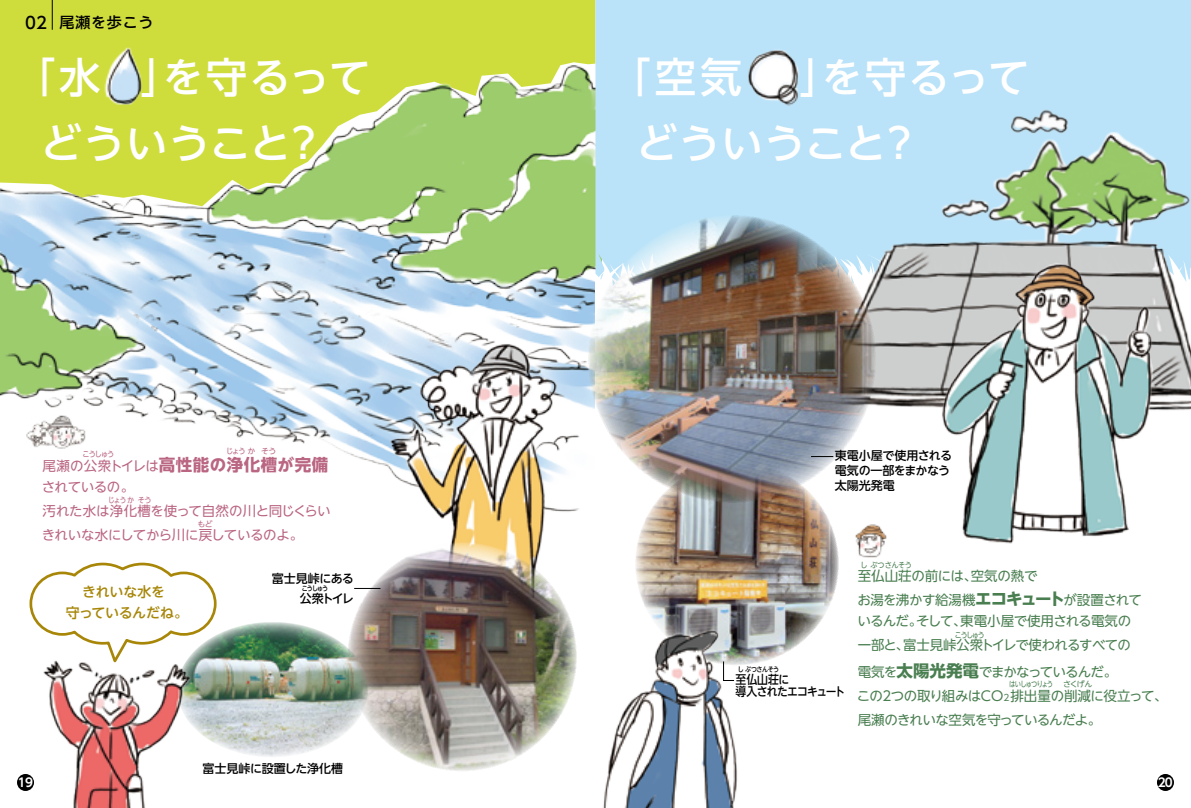
<style>
.page{position:relative;width:1191px;height:808px;background:#fff}
.page>*{position:absolute;margin:0;border:0;box-sizing:border-box;transform-origin:0 0}
.t1{font:500 41.4px/65.7px "UD Shin Go NT Pro";letter-spacing:.02em;color:#fff}
.t2{font:700 16.5px "UD Shin Go NT Pro";letter-spacing:.03em;color:#ba6582}
.t3{font:500 15px "UD Shin Go NT Pro";letter-spacing:.05em;color:#000}
.t4{font:500 13.95px/20.4px "UD Shin Go NT Pro";letter-spacing:-.025em;color:#a78608;text-align:center}
.t5{font:13.5px/24.2px "UD Shin Go NT Pro";letter-spacing:-.06em;color:#497e50}
.t6{font:13.5px/24px "UD Shin Go NT Pro";letter-spacing:-.03em;color:#ba6582}
.t7{font:13.5px/24px "UD Shin Go NT Pro";letter-spacing:-.04em;color:#497e50}
.t8{font:13.5px/23.7px "UD Shin Go NT Pro";letter-spacing:-.015em;color:#497e50}
.t9{font:500 12px/15px "UD Shin Go NT Pro";letter-spacing:-.01em;color:#000}
.t10{font:500 12px/12px "UD Shin Go NT Pro";letter-spacing:-.06em;color:#000;scale:.9 1}
.t11{font:500 12px/20.2px "UD Shin Go NT Pro";letter-spacing:-.03em;color:#000;text-align:right}
.t12{font:500 12px "UD Shin Go NT Pro";color:#000}
.t13{font:700 12px "UD Shin Go NT Pro De";color:#fff}
.t14{font:7.8px "UD Shin Go NT Pro";letter-spacing:-.11em;color:#ba6582;scale:.9 1}
.t15{font:7.8px "UD Shin Go NT Pro";letter-spacing:-.11em;color:#497e50;scale:.79 1}
.t16{font:7.8px "UD Shin Go NT Pro";letter-spacing:-.025em;color:#497e50;scale:.9 1}
.t17{font:7.8px "UD Shin Go NT Pro";letter-spacing:-.11em;color:#ba6582;scale:.83 1}
.t18{font:7.8px "UD Shin Go NT Pro";letter-spacing:-.11em;color:#497e50;scale:.86 1}
.t19{font:7.8px "UD Shin Go NT Pro";letter-spacing:-.11em;color:#497e50}
.t20{font:7.8px "UD Shin Go NT Pro";letter-spacing:-.11em;color:#ba6582}
.t21{font:500 7.05px "UD Shin Go NT Pro";letter-spacing:-.055em;color:#000;scale:.85 1}
.t22{font:500 7.05px "UD Shin Go NT Pro";letter-spacing:-.075em;color:#000;scale:.85 1}
.s1{font-size:16.5px}
.s2{font-weight:400;font-size:13.5px}
.s3{font-weight:700;font-size:16.5px}
.s4{font-size:9px}
</style>
<div class="page">
<div style="left:0;top:0;width:595px;height:33px;background:#cfdd3c"></div>
<img style="left:0;top:33px;width:595px;height:758px">
<div style="left:595px;top:0;width:596px;height:280px;background:#bae3f9"></div>
<img style="left:793px;top:92px;width:398px;height:319px">
<img style="left:385px;top:333px;width:180px;height:269px">
<img style="left:633px;top:460px;width:207px;height:206px;border-radius:103px">
<img style="left:345px;top:540px;width:233px;height:232px;border-radius:116px">
<img style="left:585px;top:213px;width:292px;height:291px;border-radius:146px">
<img style="left:592px;top:623px;width:157px;height:185px">
<img style="left:193px;top:621px;width:176px;height:136px">
<svg style="left:354px;top:588px;width:26px;height:1px"></svg>
<img style="left:26px;top:415px;width:60px;height:34px">
<img style="left:741px;top:43px;width:62px;height:63px">
<img style="left:855px;top:524px;width:32px;height:34px">
<img style="left:100px;top:43px;width:46px;height:66px">
<img style="left:936px;top:255px;width:220px;height:289px">
<svg style="left:811px;top:456px;width:22px;height:1px"></svg>
<svg style="left:723px;top:661px;width:11px;height:20px"></svg>
<img style="left:39px;top:667px;width:154px;height:141px">
<svg style="left:28px;top:561px;width:190px;height:106px"></svg>
<hr style="left:52px;top:0;width:1px;height:30px;background:#000">
<div style="left:17px;top:774px;width:17px;height:17px;background:#000;border-radius:50%"></div>
<div style="left:1157px;top:774px;width:17px;height:17px;background:#000;border-radius:50%"></div>
<p class="t3" style="left:25px;top:10px;width:130px"><span class="s1">02</span> 尾瀬を歩こう</p>
<h1 class="t1" style="left:14px;top:44px;width:358px;text-align:center">「水 」を守るってどういうこと？</h1>
<p class="t14" style="left:226px;top:445px;width:57px">じょう か そう</p>
<p class="t14" style="left:82px;top:447px;width:37px">こうしゅう</p>
<p class="t2" style="left:43px;top:451px;width:287px"><span class="s2">尾瀬の公衆トイレは</span>高性能の浄化槽が完備</p>
<p class="t6" style="left:42px;top:475px;width:290px">されているの。<br>汚れた水は浄化槽を使って自然の川と同じくらいきれいな水にしてから川に戻しているのよ。</p>
<p class="t17" style="left:108px;top:493px;width:54px">じょうか そう</p>
<p class="t20" style="left:197px;top:518px;width:17px">もど</p>
<p class="t4" style="left:66px;top:581px;width:124px">きれいな水を<br>守っているんだね。</p>
<p class="t11" style="left:272px;top:568px;width:84px">富士見峠にある公衆トイレ</p>
<p class="t22" style="left:302px;top:583px;width:32px">こうしゅう</p>
<p class="t12" style="left:202px;top:759px;width:142px">富士見峠に設置した浄化槽</p>
<h1 class="t1" style="left:609px;top:44px;width:134px">「空気</h1>
<h1 class="t1" style="left:636px;top:44px;width:395px;text-indent:164px">」を守るってどういうこと？</h1>
<p class="t9" style="left:835px;top:447px;width:119px">東電小屋で使用される電気の一部をまかなう太陽光発電</p>
<p class="t21" style="left:738px;top:663px;width:50px">しぶつさんそう</p>
<p class="t10" style="left:735px;top:673px;width:123px">至仏山荘に<br>導入されたエコキュート</p>
<p class="t16" style="left:860px;top:559px;width:58px">しぶつさんそう</p>
<p class="t8" style="left:857px;top:564px;width:286px">至仏山荘の前には、空気の熱で<br>お湯を沸かす給湯機<span class="s3">エコキュート</span>が設置されて</p>
<p class="t7" style="left:857px;top:608px;width:275px">いるんだ。そして、東電小屋で使用される電気の一部と、富士見峠公衆トイレで使われるすべての</p>
<p class="t5" style="left:857px;top:659px;width:312px">電気を<span class="s3">太陽光発電</span>でまかなっているんだ。<br>この２つの取り組みはCO<span class="s4">2</span>排出量の削減に役立って、尾瀬のきれいな空気を守っているんだよ。</p>
<p class="t18" style="left:954px;top:628px;width:36px">こうしゅう</p>
<p class="t15" style="left:1009px;top:678px;width:57px">はいしゅつりょう</p>
<p class="t19" style="left:1063px;top:678px;width:31px">さくげん</p>
<p class="t13" style="left:18px;top:773px;width:17px">19</p>
<p class="t13" style="left:1157px;top:773px;width:17px">20</p>
</div>
